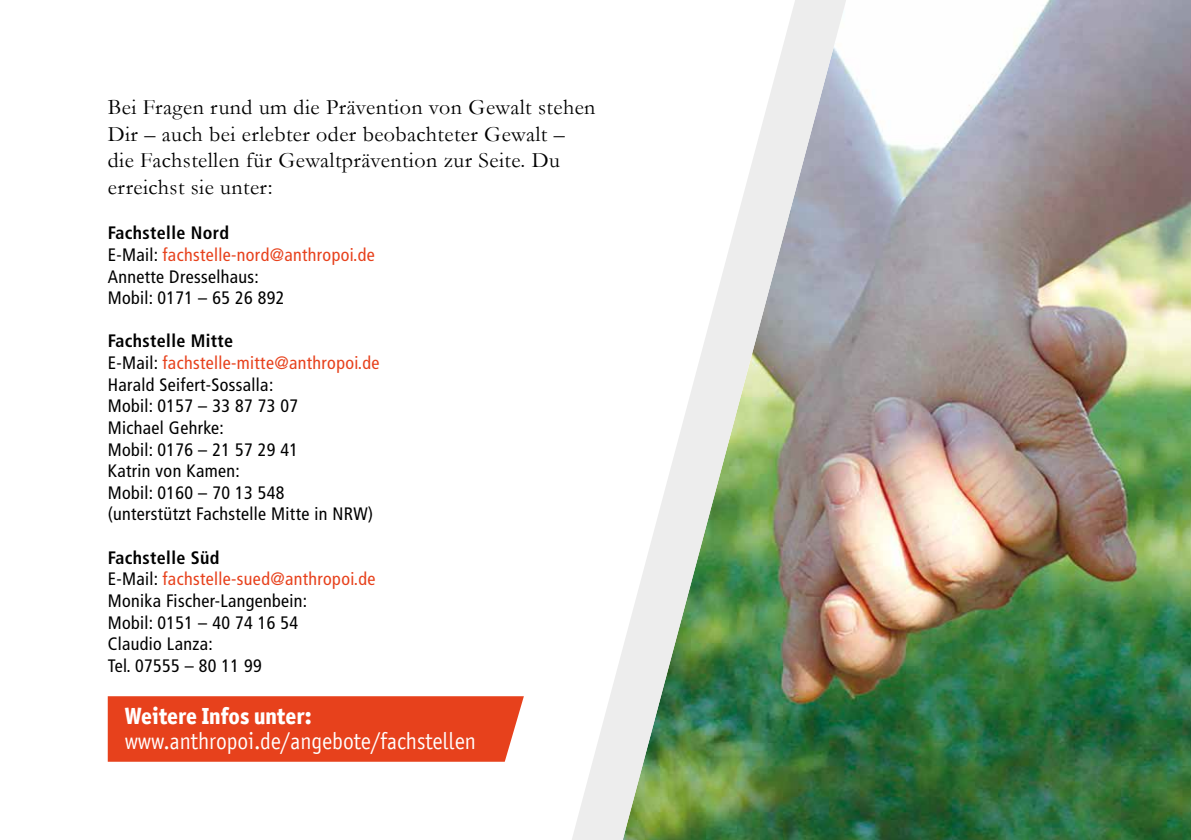
<style>
.page{position:relative;width:1191px;height:840px;background:#fff}
.page>*{position:absolute;margin:0;border:0;box-sizing:border-box;transform-origin:0 0}
.t1{font:22.8px "Axel";color:#fff}
.t2{font:700 22.8px "Axel";color:#fff}
.t3{font:22px/26.4px "Garamond";letter-spacing:.02em;color:#000}
.t4{font:condensed 18px/21.6px "Frutiger LT Pro";letter-spacing:.02em;color:#000}
.s1{font-weight:700}
.s2{color:#e7411c}
</style>
<div class="page">
<img style="left:846px;top:0;width:345px;height:839px">
<img style="left:572px;top:0;width:274px;height:839px">
<div style="left:108px;top:696px;width:416px;height:65px;background:#e7411c"></div>
<p class="t3" style="left:108px;top:94px;width:489px">Bei Fragen rund um die Prävention von Gewalt stehen Dir – auch bei erlebter oder beobachteter Gewalt – die Fachstellen für Gewaltprävention zur Seite. Du erreichst sie unter:</p>
<p class="t4" style="left:108px;top:222px;width:268px"><span class="s1">Fachstelle Nord<br></span>E-Mail: <span class="s2">fachstelle-nord@anthropoi.de<br></span>Annette Dresselhaus:<br>Mobil: 0171 – 65 26 892</p>
<p class="t4" style="left:108px;top:330px;width:273px"><span class="s1">Fachstelle Mitte<br></span>E-Mail: <span class="s2">fachstelle-mitte@anthropoi.de<br></span>Harald Seifert-Sossalla:<br>Mobil: 0157 – 33 87 73 07<br>Michael Gehrke:<br>Mobil: 0176 – 21 57 29 41<br>Katrin von Kamen:<br>Mobil: 0160 – 70 13 548<br>(unterstützt Fachstelle Mitte in NRW)</p>
<p class="t4" style="left:108px;top:546px;width:269px"><span class="s1">Fachstelle Süd<br></span>E-Mail: <span class="s2">fachstelle-sued@anthropoi.de<br></span>Monika Fischer-Langenbein:<br>Mobil: 0151 – 40 74 16 54<br>Claudio Lanza:<br>Tel. 07555 – 80 11 99</p>
<p class="t2" style="left:125px;top:700px;width:188px">Weitere Infos unter:</p>
<p class="t1" style="left:125px;top:727px;width:352px">www.anthropoi.de/angebote/fachstellen</p>
</div>
